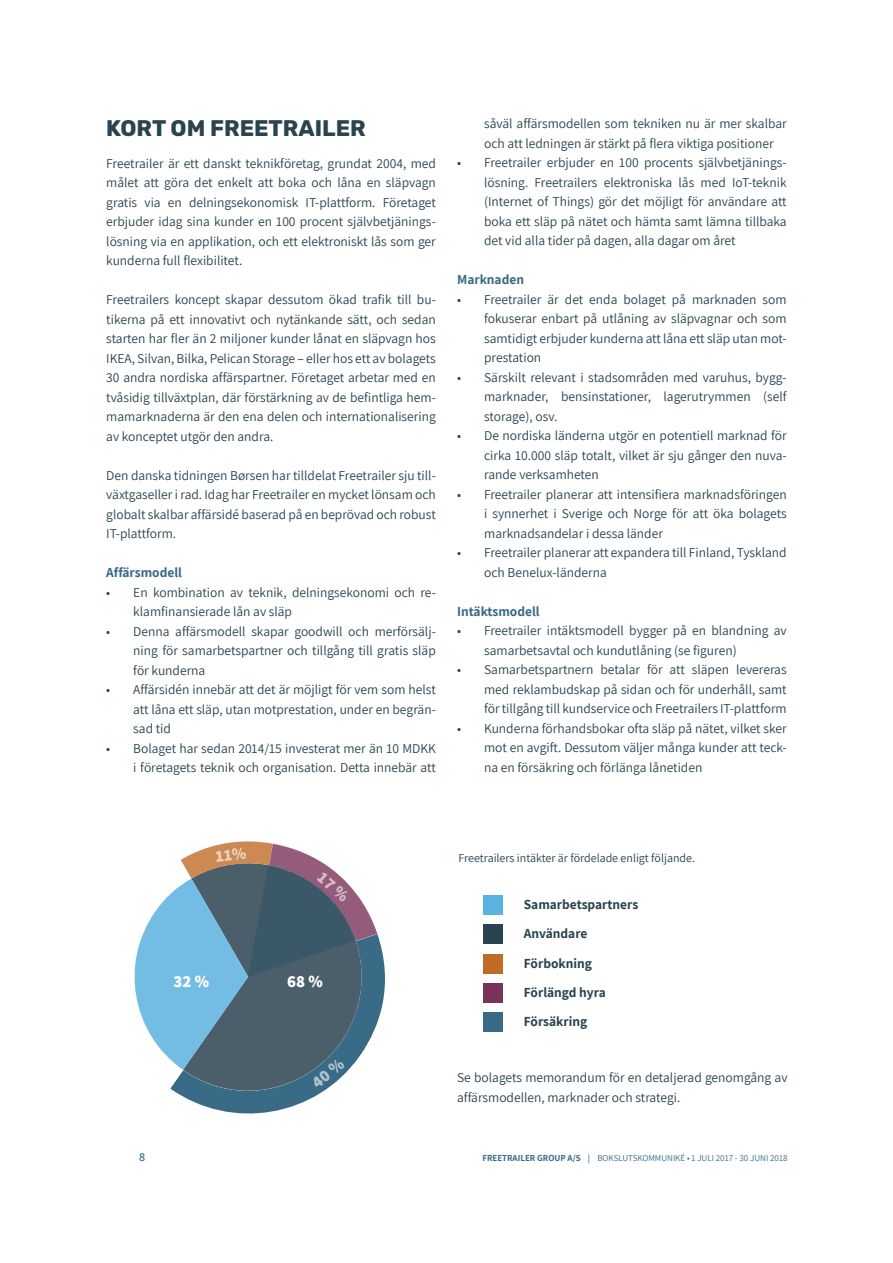
<style>
.page{position:relative;width:893px;height:1263px;background:#fff}
.page>*{position:absolute;margin:0;border:0;box-sizing:border-box;transform-origin:0 0}
.t1{font:700 22.5px "Rubik";color:#2a4350}
.t2{font:800 16.65px "Assistant";color:#fff}
.t3{font:13.5px/19.5px "Assistant";color:#2a4350;text-align:justify}
.t4{font:700 13.5px/29.2px "Assistant";color:#2a4350}
.t5{font:700 13.5px "Assistant";color:#396b86}
.t6{font:12px "Assistant";color:#2a4350}
.t7{font:600 12px "Assistant";color:#396b86}
.t8{font:9px "Assistant";color:#396b86}
.s1{font-weight:700}
.s2{font-weight:600}
</style>
<div class="page">
<div style="left:483px;top:895px;width:20px;height:20px;background:#5ab2e1"></div>
<div style="left:483px;top:954px;width:20px;height:19px;background:#c06c28"></div>
<div style="left:483px;top:924px;width:20px;height:20px;background:#2a4350"></div>
<div style="left:483px;top:983px;width:20px;height:19px;background:#7a325b"></div>
<div style="left:483px;top:1012px;width:20px;height:20px;background:#396b86"></div>
<svg style="left:134px;top:841px;width:251px;height:273px"></svg>
<h1 class="t1" style="left:106px;top:115px;width:261px">KORT OM FREETRAILER</h1>
<p class="t3" style="left:106px;top:153px;width:331px">Freetrailer är ett danskt teknikföretag, grundat 2004, med målet att göra det enkelt att boka och låna en släpvagn gratis via en delningsekonomisk IT-plattform. Företaget erbjuder idag sina kunder en 100 procent självbetjänings&shy;lösning via en applikation, och ett elektroniskt lås som ger kunderna full flexibilitet.</p>
<p class="t3" style="left:106px;top:289px;width:331px">Freetrailers koncept skapar dessutom ökad trafik till bu&shy;tikerna på ett innovativt och nytänkande sätt, och sedan starten har fler än 2 miljoner kunder lånat en släpvagn hos IKEA, Silvan, Bilka, Pelican Storage – eller hos ett av bolagets 30 andra nordiska affärspartner. Företaget arbetar med en tvåsidig tillväxtplan, där förstärkning av de befintliga hem&shy;mamarknaderna är den ena delen och internationalisering av konceptet utgör den andra.</p>
<p class="t3" style="left:106px;top:465px;width:331px">Den danska tidningen Børsen har tilldelat Freetrailer sju till&shy;växtgaseller i rad. Idag har Freetrailer en mycket lönsam och globalt skalbar affärsidé baserad på en beprövad och robust IT-plattform.</p>
<p class="t5" style="left:106px;top:563px;width:77px">Affärsmodell</p>
<p class="t3" style="left:133px;top:582px;width:304px;text-indent:-27px">• En kombination av teknik, delningsekonomi och re&shy;klamfinansierade lån av släp</p>
<p class="t3" style="left:133px;top:621px;width:304px;text-indent:-27px">• Denna affärsmodell skapar goodwill och merförsälj&shy;ning för samarbetspartner och tillgång till gratis släp för kunderna</p>
<p class="t3" style="left:133px;top:679px;width:304px;text-indent:-27px">• Affärsidén innebär att det är möjligt för vem som helst att låna ett släp, utan motprestation, under en begrän&shy;sad tid</p>
<p class="t3" style="left:106px;top:738px;width:331px;text-align:right">• Bolaget har sedan 2014/15 investerat mer än 10 MDKK i företagets teknik och organisation. Detta innebär att</p>
<p class="t3" style="left:484px;top:114px;width:304px">såväl affärsmodellen som tekniken nu är mer skalbar och att ledningen är stärkt på flera viktiga positioner</p>
<p class="t3" style="left:484px;top:153px;width:304px;text-indent:-27px">• Freetrailer erbjuder en 100 procents självbetjänings&shy;lösning. Freetrailers elektroniska lås med IoT-teknik (Internet of Things) gör det möjligt för användare att boka ett släp på nätet och hämta samt lämna tillbaka det vid alla tider på dagen, alla dagar om året</p>
<p class="t5" style="left:457px;top:271px;width:68px">Marknaden</p>
<p class="t3" style="left:484px;top:289px;width:304px;text-indent:-27px">• Freetrailer är det enda bolaget på marknaden som fokuserar enbart på utlåning av släpvagnar och som samtidigt erbjuder kunderna att låna ett släp utan mot&shy;prestation</p>
<p class="t3" style="left:484px;top:367px;width:304px;text-indent:-27px">• Särskilt relevant i stadsområden med varuhus, bygg&shy;marknader, bensinstationer, lagerutrymmen (self storage), osv.</p>
<p class="t3" style="left:484px;top:425px;width:304px;text-indent:-27px">• De nordiska länderna utgör en potentiell marknad för cirka 10.000 släp totalt, vilket är sju gånger den nuva&shy;rande verksamheten</p>
<p class="t3" style="left:484px;top:484px;width:304px;text-indent:-27px">• Freetrailer planerar att intensifiera marknadsföringen i synnerhet i Sverige och Norge för att öka bolagets marknadsandelar i dessa länder</p>
<p class="t3" style="left:484px;top:542px;width:304px;text-indent:-27px">• Freetrailer planerar att expandera till Finland, Tyskland och Benelux-länderna</p>
<p class="t5" style="left:457px;top:602px;width:84px">Intäktsmodell</p>
<p class="t3" style="left:484px;top:620px;width:304px;text-indent:-27px">• Freetrailer intäktsmodell bygger på en blandning av samarbetsavtal och kundutlåning (se figuren)</p>
<p class="t3" style="left:484px;top:659px;width:304px;text-indent:-27px">• Samarbetspartnern betalar för att släpen levereras med reklambudskap på sidan och för underhåll, samt för tillgång till kundservice och Freetrailers IT-plattform</p>
<p class="t3" style="left:484px;top:718px;width:304px;text-indent:-27px">• Kunderna förhandsbokar ofta släp på nätet, vilket sker mot en avgift. Dessutom väljer många kunder att teck&shy;na en försäkring och förlänga lånetiden</p>
<p class="t2" style="left:173px;top:970px;width:37px">32 %</p>
<p class="t2" style="left:287px;top:970px;width:37px">68 %</p>
<p class="t6" style="left:459px;top:850px;width:238px">Freetrailers intäkter är fördelade enligt följande.</p>
<p class="t4" style="left:524px;top:889px;width:116px">Samarbetspartners<br>Användare<br>Förbokning<br>Förlängd hyra<br>Försäkring</p>
<p class="t3" style="left:457px;top:1067px;width:332px">Se bolagets memorandum för en detaljerad genomgång av affärsmodellen, marknader och strategi.</p>
<p class="t7" style="left:139px;top:1149px;width:8px">8</p>
<p class="t8" style="left:482px;top:1152px;width:307px"><span class="s1">FREETRAILER GROUP A/S</span> <span class="s2">|</span> BOKSLUTSKOMMUNIKÉ • 1 JULI 2017 - 30 JUNI 2018</p>
</div>
